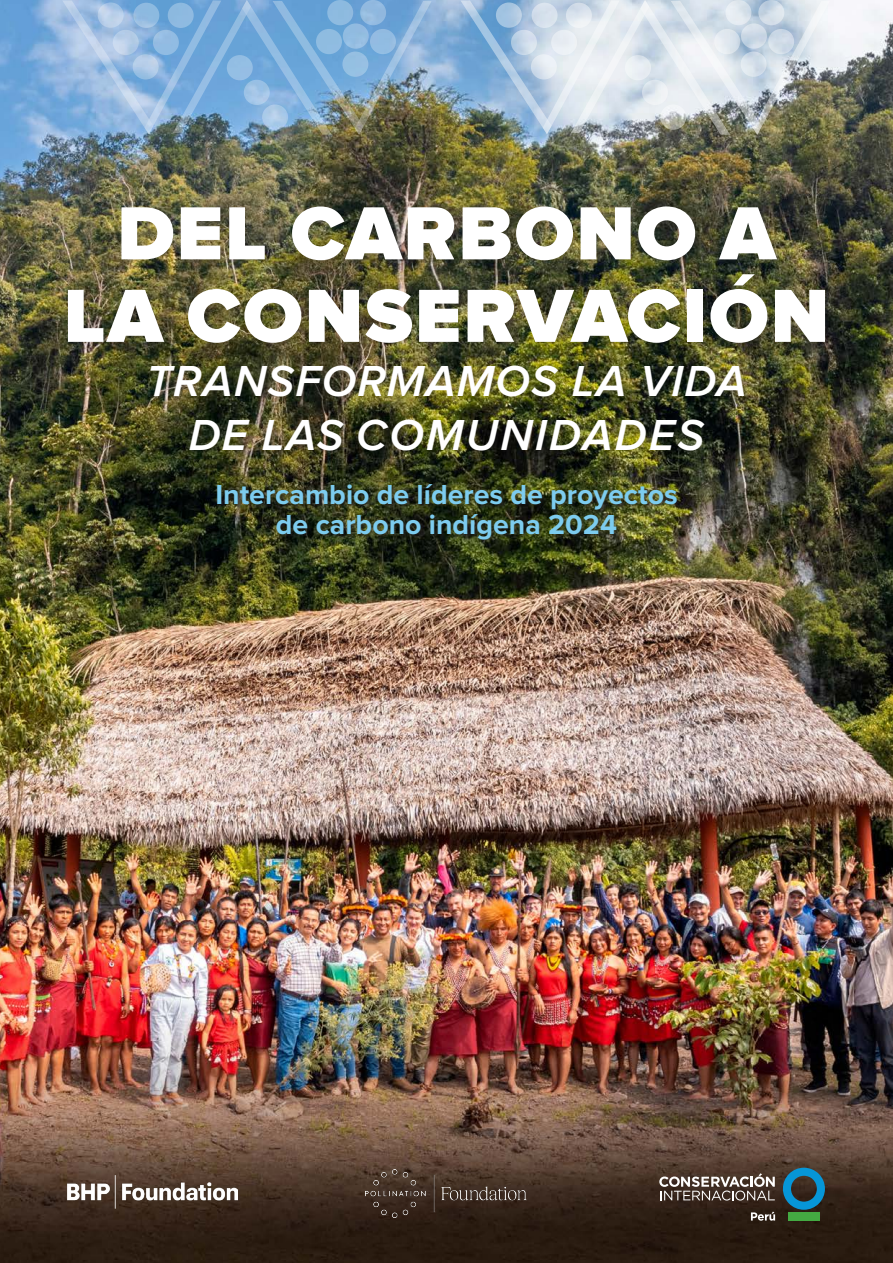
<style>
.page{position:relative;width:893px;height:1263px;background:#fff}
.page>*{position:absolute;margin:0;border:0;box-sizing:border-box;transform-origin:0 0}
.t1{font:900 78px "Proxima Nova";letter-spacing:.025em;color:#fff}
.t2{font:italic 600 45px "Proxima Nova";letter-spacing:.025em;color:#fff}
.t3{font:italic 600 45px "Proxima Nova";letter-spacing:.05em;color:#fff}
.t4{font:700 28.5px "Proxima Nova";color:#7dccef}
</style>
<div class="page">
<img style="left:0;top:0;width:893px;height:1263px">
<div style="left:67px;top:206px;width:764px;height:250px;background:#231f20;opacity:.2"></div>
<div style="left:217px;top:484px;width:464px;height:59px;background:#231f20;opacity:.5"></div>
<svg style="left:783px;top:1168px;width:42px;height:42px;background:#215e78"></svg>
<div style="left:788px;top:1212px;width:31px;height:8px;background:#44aa42"></div>
<svg style="left:751px;top:1211px;width:24px;height:10px"></svg>
<svg style="left:659px;top:1173px;width:116px;height:27px;background:#766961"></svg>
<img style="left:366px;top:1169px;width:160px;height:48px">
<img style="left:62px;top:0;width:370px;height:135px">
<svg style="left:98px;top:2px;width:26px;height:26px"></svg>
<svg style="left:133px;top:3px;width:26px;height:25px"></svg>
<div style="left:168px;top:3px;width:26px;height:25px;background:#8dbae0;border-radius:50%"></div>
<svg style="left:113px;top:30px;width:26px;height:25px"></svg>
<div style="left:153px;top:30px;width:26px;height:25px;background:#91bce3;border-radius:50%"></div>
<svg style="left:133px;top:54px;width:26px;height:26px"></svg>
<div style="left:227px;top:55px;width:26px;height:25px;background:#94bee4;border-radius:50%"></div>
<svg style="left:244px;top:80px;width:26px;height:25px"></svg>
<svg style="left:262px;top:104px;width:26px;height:26px"></svg>
<div style="left:342px;top:52px;width:26px;height:25px;background:#95c0e2;border-radius:50%"></div>
<div style="left:370px;top:29px;width:26px;height:25px;background:#92bce2;border-radius:50%"></div>
<div style="left:360px;top:0;width:26px;height:25px;background:#91b9e0;border-radius:50%"></div>
<div style="left:327px;top:0;width:26px;height:25px;background:#8dbae0;border-radius:50%"></div>
<div style="left:343px;top:23px;width:26px;height:26px;background:#92bce1;border-radius:50%"></div>
<div style="left:316px;top:29px;width:26px;height:25px;background:#8fbce0;border-radius:50%"></div>
<img style="left:460px;top:0;width:370px;height:135px">
<svg style="left:496px;top:2px;width:26px;height:26px"></svg>
<div style="left:532px;top:3px;width:26px;height:25px;background:#d7e1ed;border-radius:50%"></div>
<svg style="left:566px;top:3px;width:26px;height:25px"></svg>
<div style="left:511px;top:30px;width:26px;height:25px;background:linear-gradient(to right,#aec8e1,#dfe6f0);border-radius:50%"></div>
<div style="left:551px;top:30px;width:26px;height:25px;background:#e9eef4;border-radius:50%"></div>
<svg style="left:531px;top:54px;width:26px;height:26px"></svg>
<div style="left:625px;top:55px;width:26px;height:25px;background:linear-gradient(to right,#f0f4f7,#e1e8ef);border-radius:50%"></div>
<svg style="left:642px;top:80px;width:26px;height:25px"></svg>
<svg style="left:660px;top:104px;width:26px;height:26px"></svg>
<svg style="left:741px;top:52px;width:26px;height:25px"></svg>
<div style="left:768px;top:29px;width:26px;height:25px;background:#cfdae7;border-radius:50%"></div>
<svg style="left:758px;top:0;width:26px;height:25px"></svg>
<div style="left:725px;top:0;width:26px;height:25px;background:linear-gradient(to right,#eff3f7,#d3dfe9);border-radius:50%"></div>
<svg style="left:741px;top:23px;width:26px;height:26px"></svg>
<div style="left:714px;top:29px;width:26px;height:25px;background:linear-gradient(to right,#f2f5f7,#cedbe6);border-radius:50%"></div>
<img style="left:67px;top:1176px;width:171px;height:32px">
<p class="t1" style="left:117px;top:188px;width:660px">DEL CARBONO A</p>
<p class="t1" style="left:64px;top:271px;width:767px">LA CONSERVACIÓN</p>
<p class="t2" style="left:146px;top:356px;width:602px">TRANSFORMAMOS LA VIDA</p>
<p class="t3" style="left:189px;top:410px;width:517px">DE LAS COMUNIDADES</p>
<p class="t4" style="left:215px;top:478px;width:464px">Intercambio de líderes de proyectos</p>
<p class="t4" style="left:276px;top:508px;width:343px">de carbono indígena 2024</p>
</div>
